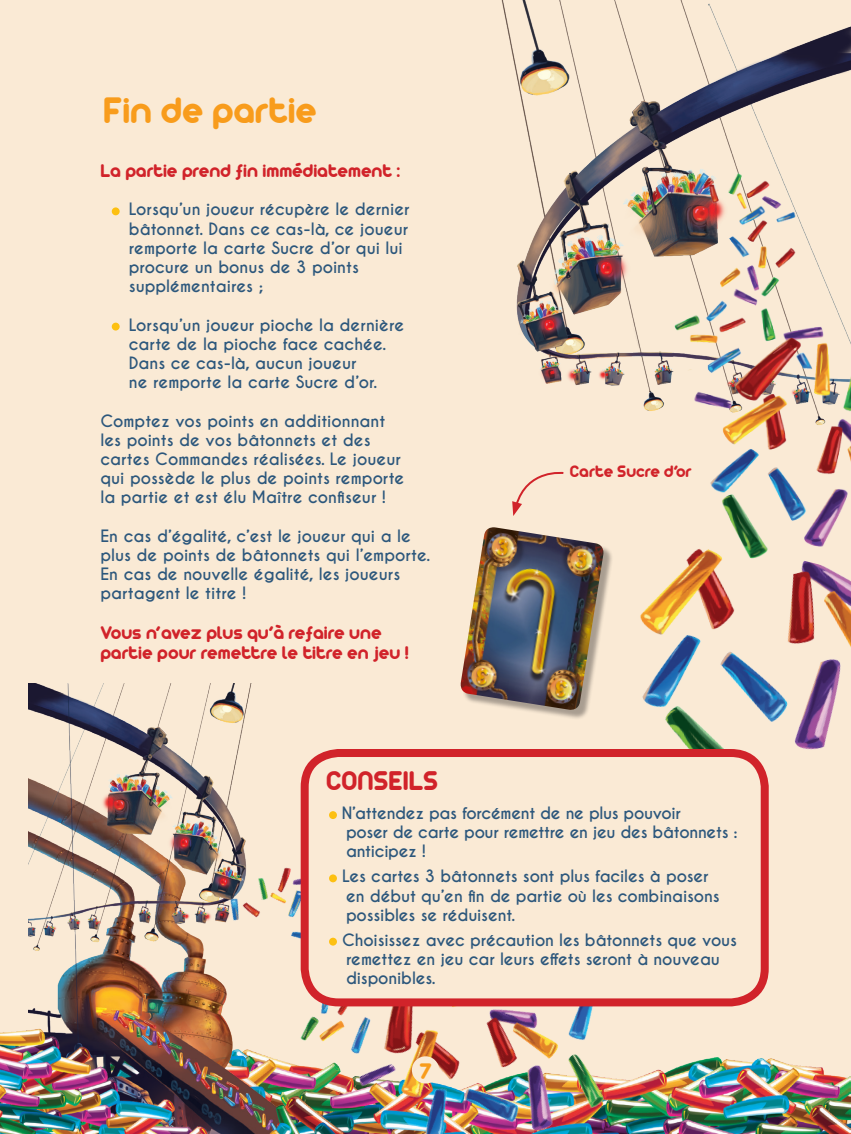
<style>
.page{position:relative;width:851px;height:1134px;background:#fff}
.page>*{position:absolute;margin:0;border:0;box-sizing:border-box;transform-origin:0 0}
.t1{font:40px "Arista 2.0";color:#f89c1c}
.textxe{font:29.4px "Arista 2.0";color:#d1232a}
.t2{font:24px "Arista 2.0";color:#f89c1c}
.textxe-2{font:20px/20px "Arista 2.0";color:#d1232a}
.textxe-3{font:18px "Arista 2.0";color:#d1232a}
.textxe-4{font:700 16px/19.2px "Caviar Dreams";color:#2c577c}
.textxe-5{font:700 16px/19.2px "Caviar Dreams";letter-spacing:-.02em;color:#2c577c}
</style>
<div class="page">
<div style="left:0;top:0;width:850px;height:1134px;background:#faead5"></div>
<img style="left:714px;top:978px;width:136px;height:156px">
<img style="left:501px;top:0;width:349px;height:537px">
<img style="left:714px;top:537px;width:136px;height:316px">
<img style="left:28px;top:489px;width:686px;height:645px">
<div style="left:112px;top:207px;width:8px;height:8px;background:#fdc011;border-radius:50%"></div>
<div style="left:112px;top:323px;width:8px;height:8px;background:#fdc011;border-radius:50%"></div>
<div style="left:463px;top:530px;width:150px;height:190px;background:#231f20;opacity:.38"></div>
<img style="left:459px;top:527px;width:145px;height:183px">
<svg style="left:512px;top:468px;width:53px;height:48px"></svg>
<img style="left:0;top:989px;width:266px;height:145px">
<div style="left:412px;top:1056px;width:27px;height:27px;background:#faead5;border-radius:50%"></div>
<div style="left:304px;top:753px;width:460px;height:249px;background:#faead5;border-radius:34px"></div>
<div style="left:300px;top:749px;width:468px;height:257px;border:8px solid #d1232a;border-radius:34px"></div>
<div style="left:329px;top:811px;width:8px;height:8px;background:#fdc011;border-radius:50%"></div>
<div style="left:329px;top:874px;width:8px;height:8px;background:#fdc011;border-radius:50%"></div>
<div style="left:329px;top:938px;width:8px;height:7px;background:#fdc011;border-radius:50%"></div>
<p class="t1" style="left:103px;top:86px;width:215px">Fin de partie</p>
<p class="textxe-2" style="left:100px;top:160px;width:301px">La partie prend fin immédiatement :</p>
<p class="textxe-4" style="left:129px;top:200px;width:282px">Lorsqu’un joueur récupère le dernier bâtonnet. Dans ce cas-là, ce joueur remporte la carte Sucre d’or qui lui procure un bonus de 3 points supplémentaires ;</p>
<p class="textxe-4" style="left:129px;top:315px;width:277px">Lorsqu’un joueur pioche la dernière carte de la pioche face cachée.<br>Dans ce cas-là, aucun joueur<br>ne remporte la carte Sucre d’or.</p>
<p class="textxe-4" style="left:100px;top:411px;width:305px">Comptez vos points en additionnant les points de vos bâtonnets et des cartes Commandes réalisées. Le joueur qui possède le plus de points remporte la partie et est élu Maître confiseur !</p>
<p class="textxe-4" style="left:100px;top:527px;width:331px">En cas d’égalité, c’est le joueur qui a le plus de points de bâtonnets qui l’emporte.<br>En cas de nouvelle égalité, les joueurs partagent le titre !</p>
<p class="textxe-2" style="left:100px;top:622px;width:310px">Vous n’avez plus qu’à refaire une partie pour remettre le titre en jeu !</p>
<p class="textxe-3" style="left:570px;top:460px;width:123px">Carte Sucre d’or</p>
<p class="textxe" style="left:326px;top:763px;width:113px">CONSEILS</p>
<p class="textxe-5" style="left:342px;top:804px;width:397px">N’attendez pas forcément de ne plus pouvoir<br>poser de carte pour remettre en jeu des bâtonnets : anticipez !</p>
<p class="textxe-4" style="left:342px;top:867px;width:379px">Les cartes 3 bâtonnets sont plus faciles à poser en début qu’en fin de partie où les combinaisons possibles se réduisent.</p>
<p class="textxe-4" style="left:342px;top:930px;width:396px">Choisissez avec précaution les bâtonnets que vous remettez en jeu car leurs effets seront à nouveau disponibles.</p>
<p class="t2" style="left:419px;top:1052px;width:13px">7</p>
</div>
